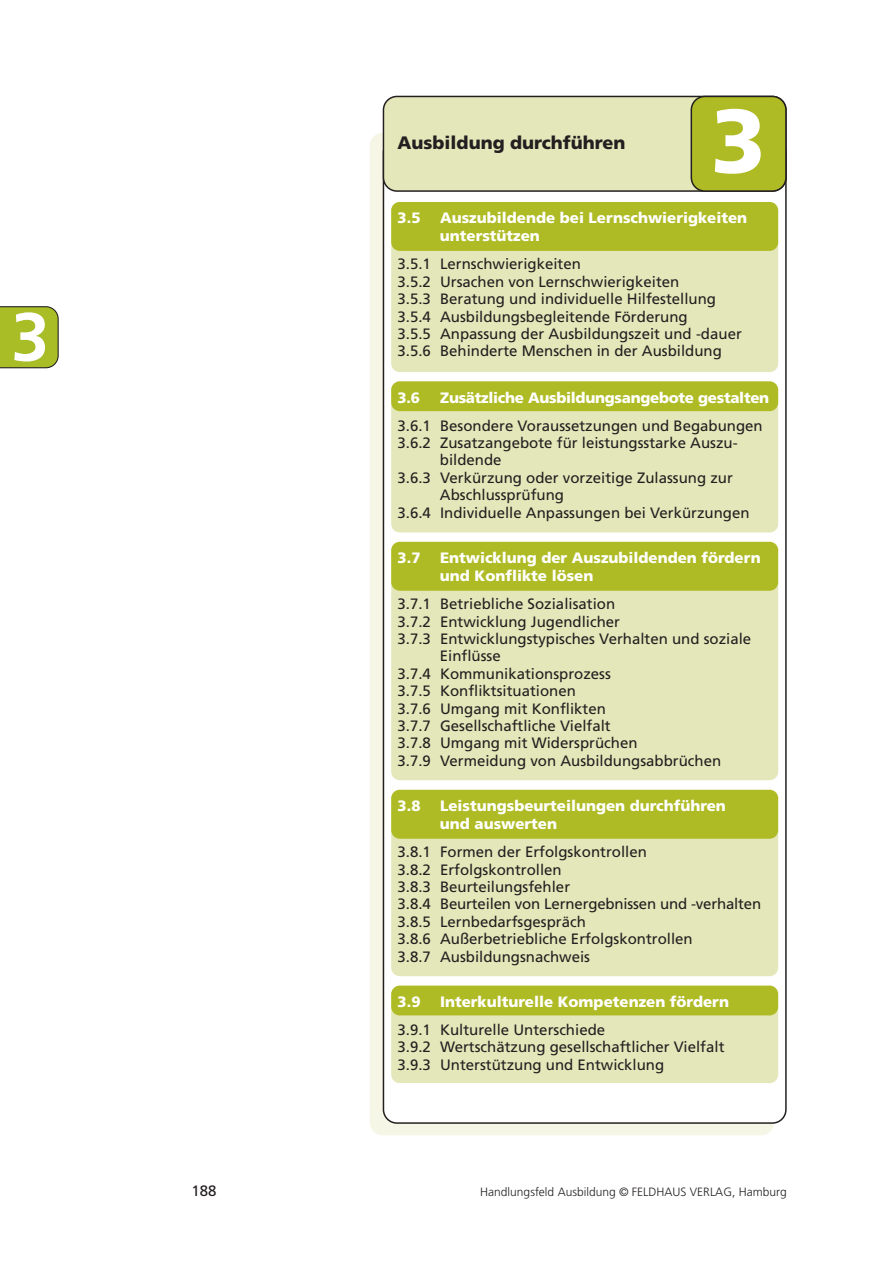
<style>
.page{position:relative;width:893px;height:1263px;background:#fff}
.page>*{position:absolute;margin:0;border:0;box-sizing:border-box;transform-origin:0 0}
.t1{font:900 90px "Frutiger";color:#fff}
.t2{font:700 68.1px "Frutiger";color:#fff}
.t3{font:900 18px "Frutiger";color:#231f20}
.t4{font:15px/17.4px "Frutiger";color:#231f20}
.t5{font:900 15px/18px "Frutiger";color:#fff}
.t6{font:900 15px "Frutiger";letter-spacing:-.02em;color:#fff}
.t7{font:300 12px "Frutiger";color:#231f20}
</style>
<div class="page">
<svg style="left:0;top:306px;width:59px;height:62px;background:#a5b72c"></svg>
<div style="left:370px;top:133px;width:404px;height:1002px;background:#f5f6e5;border-radius:13px"></div>
<svg style="left:383px;top:192px;width:404px;height:932px"></svg>
<svg style="left:383px;top:96px;width:404px;height:96px;background:#d1d592"></svg>
<div style="left:391px;top:381px;width:387px;height:151px;background:#e4e7b9;border-radius:9px"></div>
<div style="left:391px;top:381px;width:387px;height:30px;background:#afbb25;border-radius:9px"></div>
<div style="left:391px;top:542px;width:387px;height:238px;background:#e4e7b9;border-radius:9px"></div>
<div style="left:391px;top:542px;width:387px;height:49px;background:#afbb25;border-radius:9px"></div>
<div style="left:391px;top:790px;width:387px;height:186px;background:#e4e7b9;border-radius:9px"></div>
<div style="left:391px;top:790px;width:387px;height:49px;background:#afbb25;border-radius:9px"></div>
<div style="left:391px;top:986px;width:387px;height:97px;background:#e4e7b9;border-radius:9px"></div>
<div style="left:391px;top:986px;width:387px;height:29px;background:#afbb25;border-radius:9px"></div>
<div style="left:391px;top:202px;width:387px;height:170px;background:#e4e7b9;border-radius:9px"></div>
<div style="left:391px;top:202px;width:387px;height:49px;background:#afbb25;border-radius:9px"></div>
<h2 class="t2" style="left:11px;top:310px;width:39px">3</h2>
<p class="t3" style="left:398px;top:136px;width:230px">Ausbildung durchführen</p>
<h1 class="t1" style="left:711px;top:105px;width:57px">3</h1>
<p class="t5" style="left:398px;top:210px;width:24px">3.5</p>
<p class="t5" style="left:440px;top:210px;width:309px">Auszubildende bei Lernschwierigkeiten unterstützen</p>
<p class="t4" style="left:398px;top:257px;width:346px">3.5.1 Lernschwierigkeiten<br>3.5.2 Ursachen von Lernschwierigkeiten<br>3.5.3 Beratung und individuelle Hilfestellung 3.5.4 Ausbildungsbegleitende Förderung<br>3.5.5 Anpassung der Ausbildungszeit und -dauer 3.5.6 Behinderte Menschen in der Ausbildung</p>
<p class="t5" style="left:398px;top:390px;width:24px">3.6</p>
<p class="t6" style="left:440px;top:391px;width:331px">Zusätzliche Ausbildungsangebote gestalten</p>
<p class="t4" style="left:398px;top:418px;width:367px">3.6.1 Besondere Voraussetzungen und Begabungen</p>
<p class="t4" style="left:398px;top:435px;width:342px">3.6.2 Zusatzangebote für leistungsstarke Auszu-</p>
<p class="t4" style="left:440px;top:453px;width:63px">bildende</p>
<p class="t4" style="left:398px;top:470px;width:337px">3.6.3 Verkürzung oder vorzeitige Zulassung zur</p>
<p class="t4" style="left:440px;top:487px;width:126px">Abschlussprüfung</p>
<p class="t4" style="left:398px;top:505px;width:354px">3.6.4 Individuelle Anpassungen bei Verkürzungen</p>
<p class="t5" style="left:398px;top:550px;width:24px">3.7</p>
<p class="t5" style="left:440px;top:550px;width:322px">Entwicklung der Auszubildenden fördern und Konflikte lösen</p>
<p class="t4" style="left:398px;top:596px;width:219px">3.7.1 Betriebliche Sozialisation</p>
<p class="t4" style="left:398px;top:614px;width:224px">3.7.2 Entwicklung Jugendlicher</p>
<p class="t4" style="left:398px;top:631px;width:355px">3.7.3 Entwicklungstypisches Verhalten und soziale</p>
<p class="t4" style="left:440px;top:649px;width:62px">Einflüsse</p>
<p class="t4" style="left:398px;top:666px;width:215px">3.7.4 Kommunikationsprozess</p>
<p class="t4" style="left:398px;top:683px;width:180px">3.7.5 Konfliktsituationen</p>
<p class="t4" style="left:398px;top:701px;width:210px">3.7.6 Umgang mit Konflikten</p>
<p class="t4" style="left:398px;top:718px;width:215px">3.7.7 Gesellschaftliche Vielfalt</p>
<p class="t4" style="left:398px;top:736px;width:242px">3.7.8 Umgang mit Widersprüchen</p>
<p class="t4" style="left:398px;top:753px;width:325px">3.7.9 Vermeidung von Ausbildungsabbrüchen</p>
<p class="t5" style="left:398px;top:798px;width:24px">3.8</p>
<p class="t5" style="left:440px;top:798px;width:287px">Leistungsbeurteilungen durchführen und auswerten</p>
<p class="t4" style="left:398px;top:844px;width:365px">3.8.1 Formen der Erfolgskontrollen<br>3.8.2 Erfolgskontrollen<br>3.8.3 Beurteilungsfehler<br>3.8.4 Beurteilen von Lernergebnissen und -verhalten 3.8.5 Lernbedarfsgespräch<br>3.8.6 Außerbetriebliche Erfolgskontrollen<br>3.8.7 Ausbildungsnachweis</p>
<p class="t5" style="left:398px;top:994px;width:24px">3.9</p>
<p class="t5" style="left:440px;top:994px;width:290px">Interkulturelle Kompetenzen fördern</p>
<p class="t4" style="left:398px;top:1022px;width:328px">3.9.1 Kulturelle Unterschiede<br>3.9.2 Wertschätzung gesellschaftlicher Vielfalt<br>3.9.3 Unterstützung und Entwicklung</p>
<p class="t4" style="left:191px;top:1183px;width:27px">188</p>
<p class="t7" style="left:480px;top:1187px;width:308px">Handlungsfeld Ausbildung © FELDHAUS VERLAG, Hamburg</p>
</div>
